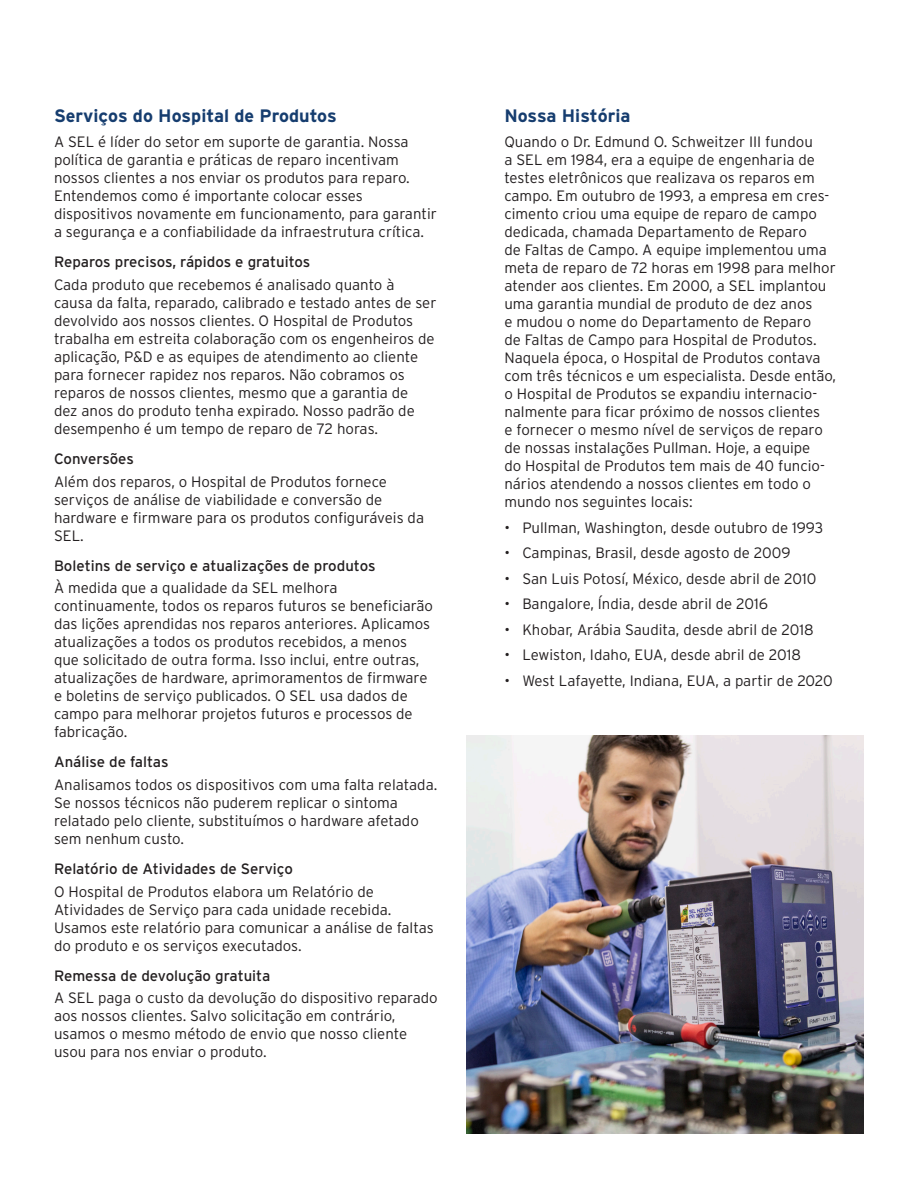
<style>
.page{position:relative;width:918px;height:1188px;background:#fff}
.page>*{position:absolute;margin:0;border:0;box-sizing:border-box;transform-origin:0 0}
.Subhead___h2{font:700 18px "Interstate";color:#163d6f}
.Body_Copy___p{font:300 15px/18px "Interstate Poly";color:#231f20}
.Body_Sub___h3{font:15px "Interstate Poly";color:#231f20}
</style>
<div class="page">
<img style="left:467px;top:735px;width:397px;height:399px">
<p class="Subhead___h2" style="left:54px;top:105px;width:284px">Serviços do Hospital de Produtos</p>
<p class="Body_Copy___p" style="left:54px;top:132px;width:384px">A SEL é líder do setor em suporte de garantia. Nossa política de garantia e práticas de reparo incentivam nossos clientes a nos enviar os produtos para reparo.<br>Entendemos como é importante colocar esses dispositivos novamente em funcionamento, para garantir a segurança e a confiabilidade da infraestrutura crítica.</p>
<p class="Body_Sub___h3" style="left:54px;top:251px;width:258px">Reparos precisos, rápidos e gratuitos</p>
<p class="Body_Copy___p" style="left:54px;top:275px;width:384px">Cada produto que recebemos é analisado quanto à causa da falta, reparado, calibrado e testado antes de ser devolvido aos nossos clientes. O Hospital de Produtos trabalha em estreita colaboração com os engenheiros de aplicação, P&amp;D e as equipes de atendimento ao cliente para fornecer rapidez nos reparos. Não cobramos os reparos de nossos clientes, mesmo que a garantia de<br>dez anos do produto tenha expirado. Nosso padrão de desempenho é um tempo de reparo de 72 horas.</p>
<p class="Body_Sub___h3" style="left:54px;top:448px;width:81px">Conversões</p>
<p class="Body_Copy___p" style="left:54px;top:471px;width:372px">Além dos reparos, o Hospital de Produtos fornece serviços de análise de viabilidade e conversão de hardware e firmware para os produtos configuráveis da SEL.</p>
<p class="Body_Sub___h3" style="left:54px;top:555px;width:323px">Boletins de serviço e atualizações de produtos</p>
<p class="Body_Copy___p" style="left:54px;top:578px;width:381px">À medida que a qualidade da SEL melhora continuamente, todos os reparos futuros se beneficiarão das lições aprendidas nos reparos anteriores. Aplicamos atualizações a todos os produtos recebidos, a menos que solicitado de outra forma. Isso inclui, entre outras, atualizações de hardware, aprimoramentos de firmware e boletins de serviço publicados. O SEL usa dados de campo para melhorar projetos futuros e processos de fabricação.</p>
<p class="Body_Sub___h3" style="left:54px;top:751px;width:116px">Análise de faltas</p>
<p class="Body_Copy___p" style="left:54px;top:775px;width:385px">Analisamos todos os dispositivos com uma falta relatada.<br>Se nossos técnicos não puderem replicar o sintoma relatado pelo cliente, substituímos o hardware afetado sem nenhum custo.</p>
<p class="Body_Sub___h3" style="left:54px;top:858px;width:240px">Relatório de Atividades de Serviço</p>
<p class="Body_Copy___p" style="left:54px;top:881px;width:381px">O Hospital de Produtos elabora um Relatório de Atividades de Serviço para cada unidade recebida.<br>Usamos este relatório para comunicar a análise de faltas do produto e os serviços executados.</p>
<p class="Body_Sub___h3" style="left:54px;top:965px;width:218px">Remessa de devolução gratuita</p>
<p class="Body_Copy___p" style="left:54px;top:988px;width:385px">A SEL paga o custo da devolução do dispositivo reparado aos nossos clientes. Salvo solicitação em contrário, usamos o mesmo método de envio que nosso cliente usou para nos enviar o produto.</p>
<p class="Subhead___h2" style="left:504px;top:105px;width:128px">Nossa História</p>
<p class="Body_Copy___p" style="left:504px;top:132px;width:333px">Quando o Dr. Edmund O. Schweitzer III fundou<br>a SEL em 1984, era a equipe de engenharia de testes eletrônicos que realizava os reparos em campo. Em outubro de 1993, a empresa em cres&shy;cimento criou uma equipe de reparo de campo dedicada, chamada Departamento de Reparo<br>de Faltas de Campo. A equipe implementou uma meta de reparo de 72 horas em 1998 para melhor atender aos clientes. Em 2000, a SEL implantou uma garantia mundial de produto de dez anos<br>e mudou o nome do Departamento de Reparo<br>de Faltas de Campo para Hospital de Produtos.<br>Naquela época, o Hospital de Produtos contava com três técnicos e um especialista. Desde então, o Hospital de Produtos se expandiu internacio&shy;nalmente para ficar próximo de nossos clientes<br>e fornecer o mesmo nível de serviços de reparo de nossas instalações Pullman. Hoje, a equipe<br>do Hospital de Produtos tem mais de 40 funcio&shy;nários atendendo a nossos clientes em todo o mundo nos seguintes locais:</p>
<p class="Body_Copy___p" style="left:504px;top:517px;width:321px">• Pullman, Washington, desde outubro de 1993</p>
<p class="Body_Copy___p" style="left:504px;top:543px;width:288px">• Campinas, Brasil, desde agosto de 2009</p>
<p class="Body_Copy___p" style="left:504px;top:568px;width:314px">• San Luis Potosí, México, desde abril de 2010</p>
<p class="Body_Copy___p" style="left:504px;top:594px;width:265px">• Bangalore, Índia, desde abril de 2016</p>
<p class="Body_Copy___p" style="left:504px;top:619px;width:311px">• Khobar, Arábia Saudita, desde abril de 2018</p>
<p class="Body_Copy___p" style="left:504px;top:645px;width:298px">• Lewiston, Idaho, EUA, desde abril de 2018</p>
<p class="Body_Copy___p" style="left:504px;top:670px;width:330px">• West Lafayette, Indiana, EUA, a partir de 2020</p>
</div>
